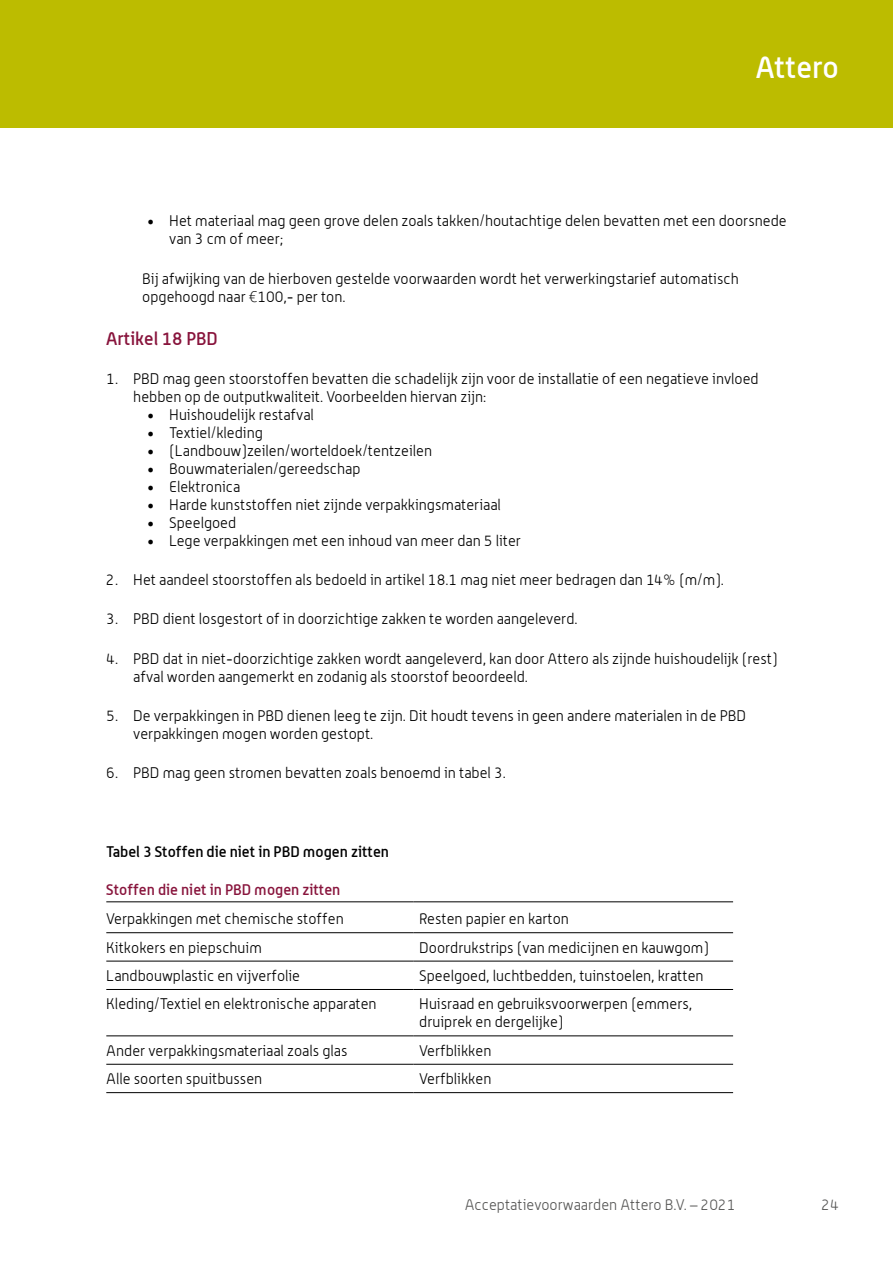
<style>
.page{position:relative;width:893px;height:1263px;background:#fff}
.page>*{position:absolute;margin:0;border:0;box-sizing:border-box;transform-origin:0 0}
.t1{font:500 30px "Alwyn";color:#fff}
.t2{font:500 18px "Alwyn";color:#88143c}
.t3{font:300 15px/18px "Alwyn";color:#000}
.t4{font:300 15px "Alwyn";color:#575756}
.t5{font:500 15px "Alwyn";color:#000}
.t6{font:500 15px "Alwyn";color:#88143c}
.s1{font-family:"Open Sans"}
</style>
<div class="page">
<hr style="left:106px;top:901px;width:307px;height:1px;background:#000">
<hr style="left:413px;top:901px;width:320px;height:1px;background:#000">
<hr style="left:106px;top:932px;width:307px;height:1px;background:#000">
<hr style="left:413px;top:932px;width:320px;height:1px;background:#000">
<hr style="left:106px;top:961px;width:307px;height:1px;background:#000">
<hr style="left:413px;top:961px;width:320px;height:1px;background:#000">
<hr style="left:106px;top:989px;width:307px;height:1px;background:#000">
<hr style="left:413px;top:989px;width:320px;height:1px;background:#000">
<hr style="left:106px;top:1035px;width:307px;height:1px;background:#000">
<hr style="left:413px;top:1035px;width:320px;height:1px;background:#000">
<hr style="left:106px;top:1064px;width:307px;height:1px;background:#000">
<hr style="left:413px;top:1064px;width:320px;height:1px;background:#000">
<hr style="left:106px;top:1092px;width:307px;height:1px;background:#000">
<hr style="left:413px;top:1092px;width:320px;height:1px;background:#000">
<div style="left:0;top:0;width:893px;height:128px;background:#bcbc00"></div>
<h1 class="t1" style="left:756px;top:49px;width:85px">Attero</h1>
<p class="t3" style="left:169px;top:212px;width:619px;text-indent:-22px">• Het materiaal mag geen grove delen zoals takken/houtachtige delen bevatten met een doorsnede van 3 cm of meer;</p>
<p class="t3" style="left:142px;top:269px;width:598px">Bij afwijking van de hierboven gestelde voorwaarden wordt het verwerkingstarief automatisch opgehoogd naar <span class="s1">€</span>100,- per ton.</p>
<p class="t2" style="left:106px;top:327px;width:113px">Artikel 18 PBD</p>
<p class="t3" style="left:133px;top:369px;width:627px;text-indent:-27px">1. PBD mag geen stoorstoffen bevatten die schadelijk zijn voor de installatie of een negatieve invloed hebben op de outputkwaliteit. Voorbeelden hiervan zijn:</p>
<p class="t3" style="left:147px;top:405px;width:169px">• Huishoudelijk restafval</p>
<p class="t3" style="left:147px;top:423px;width:118px">• Textiel/kleding</p>
<p class="t3" style="left:147px;top:441px;width:287px">• (Landbouw)zeilen/worteldoek/tentzeilen</p>
<p class="t3" style="left:147px;top:459px;width:215px">• Bouwmaterialen/gereedschap</p>
<p class="t3" style="left:147px;top:477px;width:95px">• Elektronica</p>
<p class="t3" style="left:147px;top:495px;width:356px">• Harde kunststoffen niet zijnde verpakkingsmateriaal</p>
<p class="t3" style="left:147px;top:513px;width:91px">• Speelgoed</p>
<p class="t3" style="left:147px;top:531px;width:376px">• Lege verpakkingen met een inhoud van meer dan 5 liter</p>
<p class="t3" style="left:106px;top:571px;width:619px">2. Het aandeel stoorstoffen als bedoeld in artikel 18.1 mag niet meer bedragen dan 14% (m/m).</p>
<p class="t3" style="left:106px;top:610px;width:473px">3. PBD dient losgestort of in doorzichtige zakken te worden aangeleverd.</p>
<p class="t3" style="left:133px;top:649px;width:646px;text-indent:-27px">4. PBD dat in niet-doorzichtige zakken wordt aangeleverd, kan door Attero als zijnde huishoudelijk (rest) afval worden aangemerkt en zodanig als stoorstof beoordeeld.</p>
<p class="t3" style="left:133px;top:706px;width:614px;text-indent:-27px">5. De verpakkingen in PBD dienen leeg te zijn. Dit houdt tevens in geen andere materialen in de PBD verpakkingen mogen worden gestopt.</p>
<p class="t3" style="left:106px;top:764px;width:401px">6. PBD mag geen stromen bevatten zoals benoemd in tabel 3.</p>
<p class="t5" style="left:106px;top:842px;width:284px">Tabel 3 Stoffen die niet in PBD mogen zitten</p>
<p class="t6" style="left:106px;top:881px;width:236px">Stoffen die niet in PBD mogen zitten</p>
<p class="t3" style="left:106px;top:910px;width:239px">Verpakkingen met chemische stoffen</p>
<p class="t3" style="left:419px;top:910px;width:151px">Resten papier en karton</p>
<p class="t3" style="left:106px;top:938px;width:157px">Kitkokers en piepschuim</p>
<p class="t3" style="left:419px;top:938px;width:291px">Doordrukstrips (van medicijnen en kauwgom)</p>
<p class="t3" style="left:106px;top:966px;width:195px">Landbouwplastic en vijverfolie</p>
<p class="t3" style="left:419px;top:966px;width:286px">Speelgoed, luchtbedden, tuinstoelen, kratten</p>
<p class="t3" style="left:106px;top:995px;width:272px">Kleding/Textiel en elektronische apparaten</p>
<p class="t3" style="left:419px;top:995px;width:274px">Huisraad en gebruiksvoorwerpen (emmers, druiprek en dergelijke)</p>
<p class="t3" style="left:106px;top:1041px;width:243px">Ander verpakkingsmateriaal zoals glas</p>
<p class="t3" style="left:419px;top:1041px;width:74px">Verfblikken</p>
<p class="t3" style="left:106px;top:1070px;width:157px">Alle soorten spuitbussen</p>
<p class="t3" style="left:419px;top:1070px;width:74px">Verfblikken</p>
<p class="t4" style="left:465px;top:1196px;width:272px">Acceptatievoorwaarden Attero B.V. – 2021</p>
<p class="t4" style="left:822px;top:1196px;width:19px">24</p>
</div>
